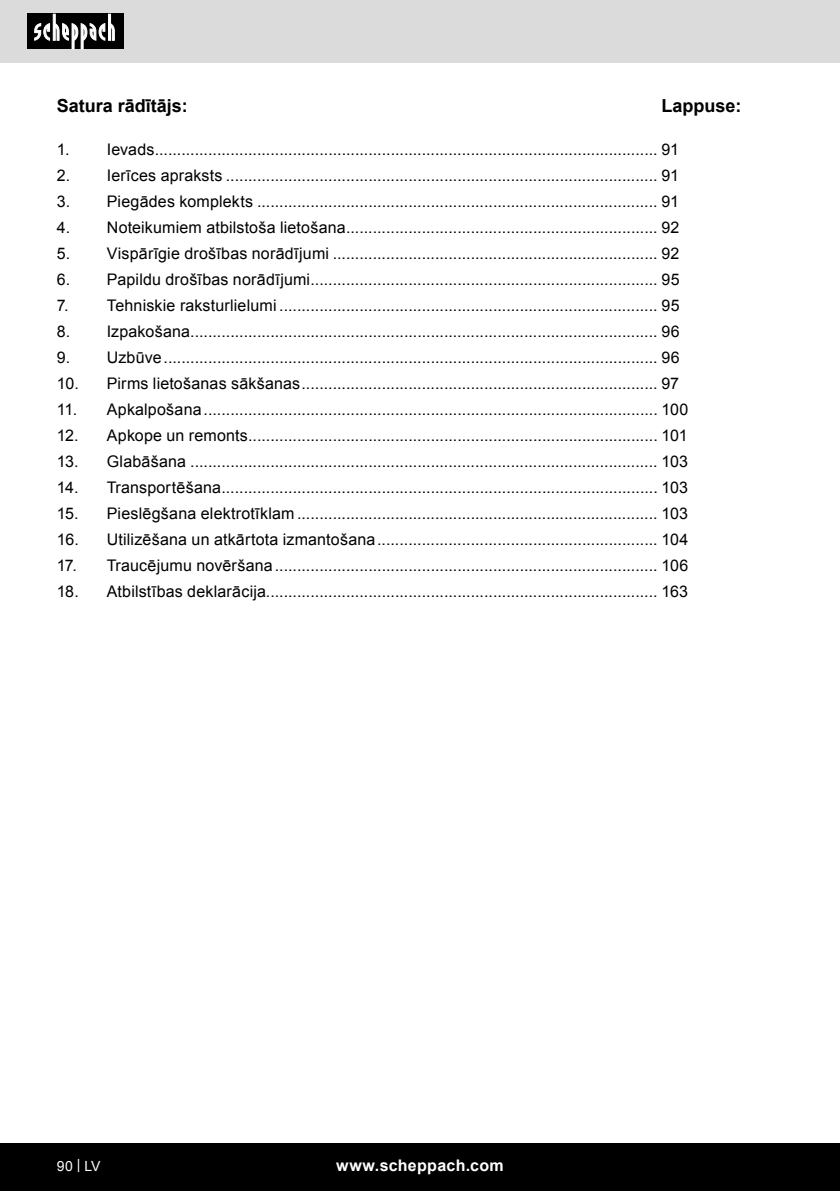
<style>
.page{position:relative;width:840px;height:1191px;background:#fff}
.page>*{position:absolute;margin:0;border:0;box-sizing:border-box;transform-origin:0 0}
.TOC_title{font:700 18px "Arial";color:#000}
.t1{font:16px "Arial";letter-spacing:.01em;color:#000}
.t2{font:700 16px "Arial";letter-spacing:.02em;color:#fff}
.t3{font:14px "Arial";color:#fff}
</style>
<div class="page">
<div style="left:0;top:0;width:839px;height:63px;background:#dbdbdb"></div>
<div style="left:0;top:1143px;width:839px;height:48px;background:#000"></div>
<div style="left:27px;top:14px;width:96px;height:35px;background:#000"></div>
<svg style="left:34px;top:14px;width:81px;height:35px"></svg>
<p class="TOC_title" style="left:57px;top:94px;width:133px">Satura rādītājs:</p>
<p class="TOC_title" style="left:661px;top:94px;width:82px">Lappuse:</p>
<p class="t1" style="left:57px;top:139px;width:623px">1. Ievads................................................................................................................. 91</p>
<p class="t1" style="left:57px;top:165px;width:623px">2. Ierīces apraksts ................................................................................................. 91</p>
<p class="t1" style="left:57px;top:191px;width:623px">3. Piegādes komplekts .......................................................................................... 91</p>
<p class="t1" style="left:57px;top:217px;width:624px">4. Noteikumiem atbilstoša lietošana...................................................................... 92</p>
<p class="t1" style="left:57px;top:243px;width:624px">5. Vispārīgie drošības norādījumi ......................................................................... 92</p>
<p class="t1" style="left:57px;top:269px;width:624px">6. Papildu drošības norādījumi.............................................................................. 95</p>
<p class="t1" style="left:57px;top:295px;width:624px">7. Tehniskie raksturlielumi ..................................................................................... 95</p>
<p class="t1" style="left:57px;top:321px;width:624px">8. Izpakošana......................................................................................................... 96</p>
<p class="t1" style="left:57px;top:347px;width:624px">9. Uzbūve............................................................................................................... 96</p>
<p class="t1" style="left:57px;top:373px;width:623px">10. Pirms lietošanas sākšanas................................................................................ 97</p>
<p class="t1" style="left:57px;top:399px;width:632px">11. Apkalpošana...................................................................................................... 100</p>
<p class="t1" style="left:57px;top:425px;width:632px">12. Apkope un remonts............................................................................................ 101</p>
<p class="t1" style="left:57px;top:451px;width:632px">13. Glabāšana ......................................................................................................... 103</p>
<p class="t1" style="left:57px;top:477px;width:632px">14. Transportēšana.................................................................................................. 103</p>
<p class="t1" style="left:57px;top:503px;width:632px">15. Pieslēgšana elektrotīklam ................................................................................. 103</p>
<p class="t1" style="left:57px;top:529px;width:632px">16. Utilizēšana un atkārtota izmantošana............................................................... 104</p>
<p class="t1" style="left:57px;top:555px;width:632px">17. Traucējumu novēršana...................................................................................... 106</p>
<p class="t1" style="left:57px;top:581px;width:632px">18. Atbilstības deklarācija........................................................................................ 163</p>
<p class="t3" style="left:57px;top:1156px;width:45px">90 | LV</p>
<p class="t2" style="left:336px;top:1154px;width:169px">www.scheppach.com</p>
</div>
